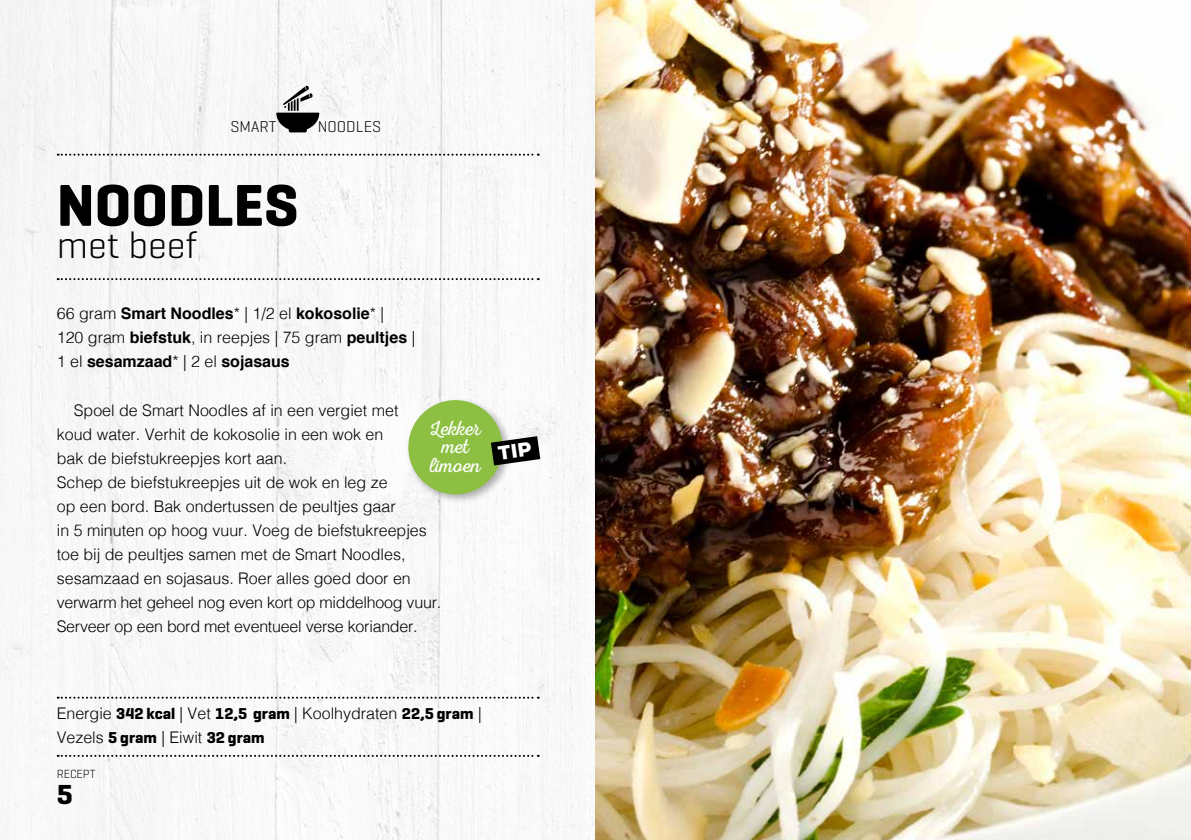
<style>
.page{position:relative;width:1191px;height:840px;background:#fff}
.page>*{position:absolute;margin:0;border:0;box-sizing:border-box;transform-origin:0 0}
.t1{font:700 60px "Geogrotesque";color:#000}
.t2{font:300 38px "Geogrotesque";color:#000}
.t3{font:700 28px "Geogrotesque";color:#000}
.t4{font:20.8px/18.6px "Nexa Rust Script L 00";letter-spacing:.005em;color:#fff;text-align:center}
.t5{font:300 16px/24px "Helvetica";color:#000}
.t6{font:700 16px/24px "Helvetica";color:#000}
.t7{font:300 16px "Geogrotesque";color:#000}
.t8{font:300 12px "Geogrotesque";color:#000}
.s1{font-weight:300}
.s2{font-family:"Geogrotesque";font-weight:700}
</style>
<div class="page">
<img style="left:0;top:0;width:595px;height:839px">
<img style="left:595px;top:0;width:596px;height:839px">
<svg style="left:58px;top:153px;width:481px;height:2px"></svg>
<svg style="left:58px;top:278px;width:481px;height:2px"></svg>
<svg style="left:276px;top:85px;width:43px;height:47px"></svg>
<div style="left:405px;top:397px;width:108px;height:107px;background:#000;opacity:.3"></div>
<div style="left:408px;top:400px;width:94px;height:94px;background:#8cbf42;border-radius:50%"></div>
<svg style="left:58px;top:696px;width:481px;height:2px"></svg>
<svg style="left:58px;top:754px;width:481px;height:2px"></svg>
<svg style="left:491px;top:436px;width:49px;height:29px"></svg>
<p class="t7" style="left:230px;top:117px;width:47px">SMART</p>
<p class="t7" style="left:318px;top:117px;width:65px">NOODLES</p>
<h1 class="t1" style="left:57px;top:168px;width:243px">NOODLES</h1>
<h2 class="t2" style="left:57px;top:221px;width:142px">met beef</h2>
<p class="t6" style="left:57px;top:302px;width:360px"><span class="s1">66 gram</span> Smart Noodles<span class="s1">* | 1/2 el</span> kokosolie<span class="s1">* |<br>120 gram</span> biefstuk<span class="s1">, in reepjes | 75 gram</span> peultjes <span class="s1">|<br>1 el</span> sesamzaad<span class="s1">* | 2 el</span> sojasaus</p>
<p class="t5" style="left:57px;top:396px;width:386px;text-indent:17px">Spoel de Smart Noodles af in een vergiet met<br>koud water. Verhit de kokosolie in een wok en<br>bak de biefstukreepjes kort aan.<br>Schep de biefstukreepjes uit de wok en leg ze<br>op een bord. Bak ondertussen de peultjes gaar<br>in 5 minuten op hoog vuur. Voeg de biefstukreepjes toe bij de peultjes samen met de Smart Noodles, sesamzaad en sojasaus. Roer alles goed door en verwarm het geheel nog even kort op middelhoog vuur.<br>Serveer op een bord met eventueel verse koriander.</p>
<h3 class="t4" style="left:430px;top:421px;width:53px">Lekker met limoen</h3>
<p class="t5" style="left:57px;top:700px;width:426px">Energie <span class="s2">342 kcal</span> | Vet <span class="s2">12,5 gram</span> | Koolhydraten <span class="s2">22,5 gram</span> |<br>Vezels <span class="s2">5 gram</span> | Eiwit <span class="s2">32 gram</span></p>
<p class="t8" style="left:57px;top:766px;width:40px">RECEPT</p>
<h3 class="t3" style="left:57px;top:776px;width:17px">5</h3>
</div>
